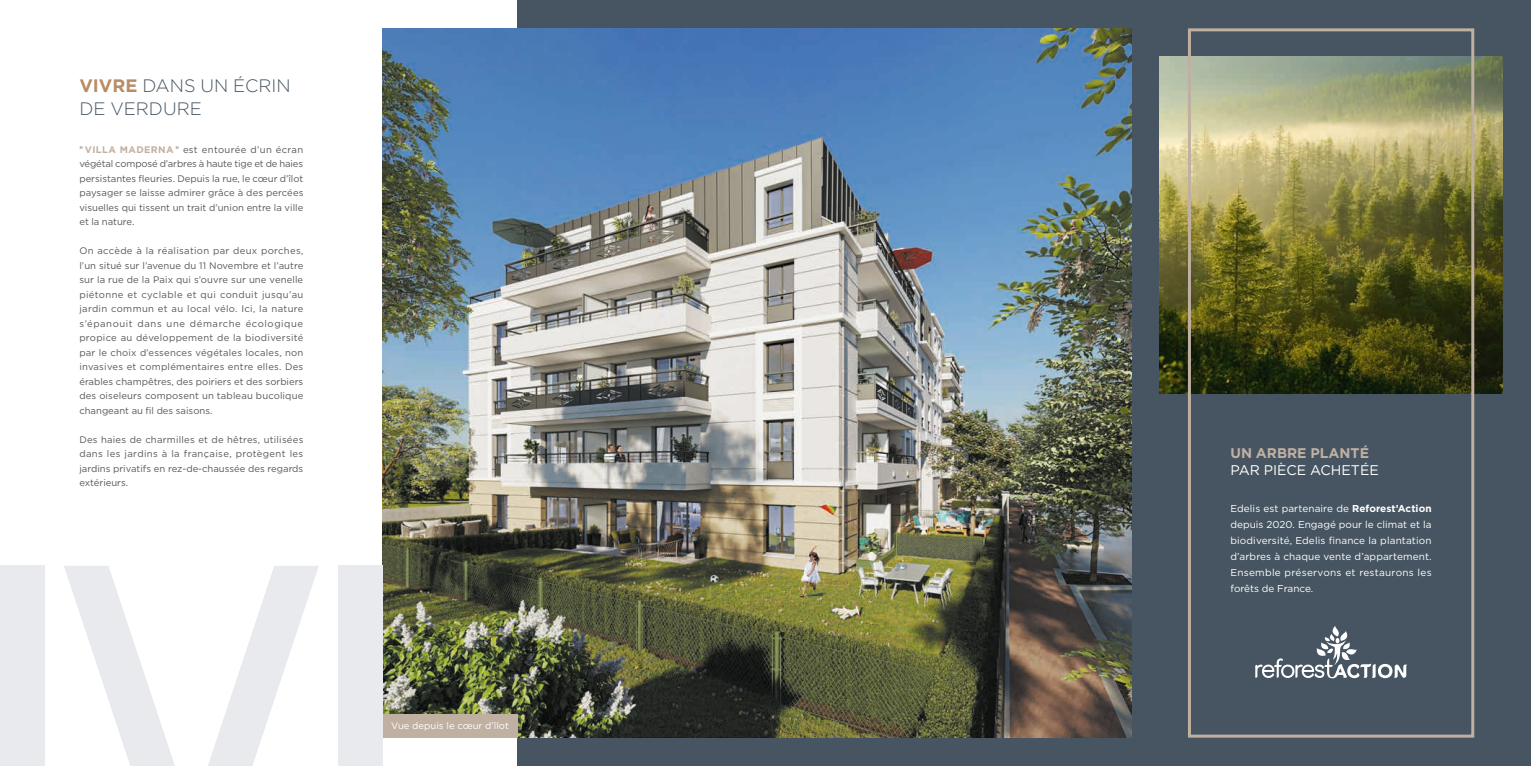
<style>
.page{position:relative;width:1531px;height:766px;background:#fff}
.page>*{position:absolute;margin:0;border:0;box-sizing:border-box;transform-origin:0 0}
.t1{font:300 18px/23px "Gotham";color:#475562}
.t2{font:14px "Gotham";color:#fff}
.t3{font:700 14px "Gotham";color:#c0b0a1}
.t4{font:10px/16px "Gotham";letter-spacing:.025em;color:#fff;text-align:justify}
.t5{font:9.5px/14.5px "Gotham";color:#575756;text-align:justify}
.t6{font:9.5px "Gotham";color:#fff}
.s1{font-weight:700;color:#b78c66}
.s2{font-family:"Montserrat Alternates"}
.s3{font-weight:700;color:#c0b0a1}
.s4{font-weight:700}
</style>
<div class="page">
<div style="left:517px;top:0;width:614px;height:765px;background:#475562"></div>
<div style="left:1131px;top:0;width:400px;height:765px;background:#475562"></div>
<img style="left:383px;top:28px;width:748px;height:709px">
<div style="left:383px;top:713px;width:134px;height:24px;background:#c0b0a1"></div>
<img style="left:1159px;top:57px;width:343px;height:336px">
<svg style="left:1255px;top:626px;width:152px;height:52px"></svg>
<div style="left:1188px;top:28px;width:286px;height:709px;border:3px solid #c0b0a1"></div>
<div style="left:0;top:565px;width:45px;height:200px;background:#e9eaed"></div>
<div style="left:338px;top:565px;width:45px;height:200px;background:#e9eaed"></div>
<svg style="left:64px;top:566px;width:111px;height:199px"></svg>
<svg style="left:208px;top:566px;width:111px;height:199px"></svg>
<h1 class="t1" style="left:79px;top:74px;width:213px"><span class="s1">VIVRE</span> DANS UN ÉCRIN<br>DE VERDURE</h1>
<p class="t5" style="left:79px;top:142px;width:226px"><span class="s2">"</span> <span class="s3">VILLA MADERNA</span> <span class="s2">"</span> est entourée d’un écran végétal composé d’arbres à haute tige et de haies persistantes fleuries. Depuis la rue, le cœur d’îlot paysager se laisse admirer grâce à des percées visuelles qui tissent un trait d’union entre la ville et la nature.</p>
<p class="t5" style="left:79px;top:243px;width:226px">On accède à la réalisation par deux porches, l’un situé sur l’avenue du 11 Novembre et l’autre sur la rue de la Paix qui s’ouvre sur une venelle piétonne et cyclable et qui conduit jusqu’au jardin commun et au local vélo. Ici, la nature s’épanouit dans une démarche écologique propice au développement de la biodiversité par le choix d’essences végétales locales, non invasives et complémentaires entre elles. Des érables champêtres, des poiriers et des sorbiers des oiseleurs composent un tableau bucolique changeant au fil des saisons.</p>
<p class="t5" style="left:79px;top:432px;width:225px">Des haies de charmilles et de hêtres, utilisées dans les jardins à la française, protègent les jardins privatifs en rez-de-chaussée des regards extérieurs.</p>
<h2 class="t3" style="left:1230px;top:443px;width:140px">UN ARBRE PLANTÉ</h2>
<h2 class="t2" style="left:1230px;top:461px;width:150px">PAR PIÈCE ACHETÉE</h2>
<p class="t4" style="left:1230px;top:500px;width:203px">Edelis est partenaire de <span class="s4">Reforest’Action </span>depuis 2020. Engagé pour le climat et la biodiversité, Edelis finance la plantation d’arbres à chaque vente d’appartement.<br>Ensemble préservons et restaurons les forêts de France.</p>
<p class="t6" style="left:391px;top:719px;width:119px">Vue depuis le cœur d’îlot</p>
</div>
